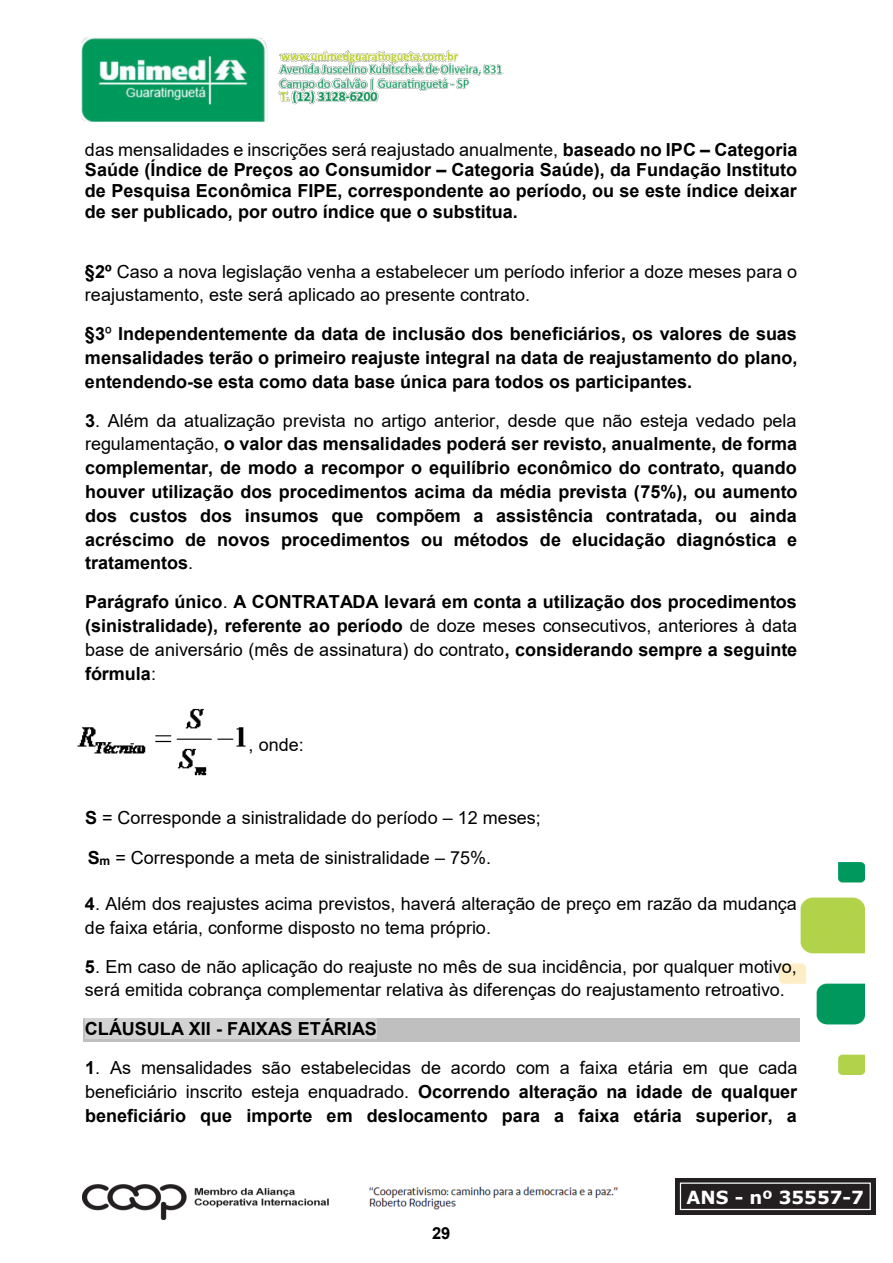
<style>
.page{position:relative;width:893px;height:1263px;background:#fff}
.page>*{position:absolute;margin:0;border:0;box-sizing:border-box;transform-origin:0 0}
.t1{font:700 18px/23.9px "Arial";color:#000;text-align:justify}
.t2{font:18px/23.7px "Arial";color:#000}
.t3{font:700 18px "Verdana";color:#fff}
.t4{font:700 16.5px "Arial";color:#000}
.s1{font-weight:400}
.s2{font-weight:700}
.s3{font-weight:700;font-size:12px}
</style>
<div class="page">
<img style="left:278px;top:50px;width:226px;height:55px">
<img style="left:780px;top:862px;width:84px;height:212px">
<img style="left:81px;top:37px;width:186px;height:85px">
<img style="left:82px;top:1185px;width:246px;height:34px">
<img style="left:369px;top:1186px;width:249px;height:24px">
<div style="left:675px;top:1178px;width:201px;height:37px;background:#231f20"></div>
<div style="left:680px;top:1182px;width:191px;height:28px;border:1px solid #fff"></div>
<img style="left:681px;top:1184px;width:189px;height:25px">
<img style="left:77px;top:708px;width:169px;height:68px">
<div style="left:83px;top:1018px;width:717px;height:24px;background:#bfbfbf"></div>
<div style="left:85px;top:1018px;width:292px;height:21px;background:#d3d3d3"></div>
<p class="t1" style="left:85px;top:139px;width:714px;line-height:20.7px"><span class="s1">das mensalidades e inscrições será reajustado anualmente,</span> baseado no IPC – Categoria Saúde (Índice de Preços ao Consumidor – Categoria Saúde), da Fundação Instituto de Pesquisa Econômica FIPE, correspondente ao período, ou se este índice deixar de ser publicado, por outro índice que o substitua.</p>
<p class="t2" style="left:85px;top:259px;width:714px"><span class="s2">§2º</span> Caso a nova legislação venha a estabelecer um período inferior a doze meses para o reajustamento, este será aplicado ao presente contrato.</p>
<p class="t1" style="left:85px;top:322px;width:714px">§3<span class="s1">º</span> Independentemente da data de inclusão dos beneficiários, os valores de suas mensalidades terão o primeiro reajuste integral na data de reajustamento do plano, entendendo-se esta como data base única para todos os participantes.</p>
<p class="t1" style="left:85px;top:409px;width:714px">3<span class="s1">. Além da atualização prevista no artigo anterior, desde que não esteja vedado pela regulamentação,</span> o valor das mensalidades poderá ser revisto, anualmente, de forma complementar, de modo a recompor o equilíbrio econômico do contrato, quando houver utilização dos procedimentos acima da média prevista (75%), ou aumento dos custos dos insumos que compõem a assistência contratada, ou ainda acréscimo de novos procedimentos ou métodos de elucidação diagnóstica e tratamentos<span class="s1">.</span></p>
<p class="t1" style="left:85px;top:590px;width:714px">Parágrafo único<span class="s1">.</span> A CONTRATADA levará em conta a utilização dos procedimentos (sinistralidade), referente ao período <span class="s1">de doze meses consecutivos, anteriores à data base de aniversário (mês de assinatura) do contrato</span>, considerando sempre a seguinte fórmula<span class="s1">:</span></p>
<p class="t2" style="left:249px;top:733px;width:57px">, onde:</p>
<p class="t2" style="left:85px;top:806px;width:457px"><span class="s2">S</span> = Corresponde a sinistralidade do período – 12 meses;</p>
<p class="t2" style="left:88px;top:845px;width:405px"><span class="s2">S</span><span class="s3">m</span> = Corresponde a meta de sinistralidade – 75%.</p>
<p class="t2" style="left:85px;top:892px;width:713px"><span class="s2">4</span>. Além dos reajustes acima previstos, haverá alteração de preço em razão da mudança de faixa etária, conforme disposto no tema próprio.</p>
<p class="t2" style="left:85px;top:954px;width:713px"><span class="s2">5</span>. Em caso de não aplicação do reajuste no mês de sua incidência, por qualquer motivo, será emitida cobrança complementar relativa às diferenças do reajustamento retroativo.</p>
<p class="t1" style="left:85px;top:1017px;width:293px">CLÁUSULA XII - FAIXAS ETÁRIAS</p>
<p class="t2" style="left:85px;top:1055px;width:714px;text-align:justify"><span class="s2">1</span>. As mensalidades são estabelecidas de acordo com a faixa etária em que cada beneficiário inscrito esteja enquadrado. <span class="s2">Ocorrendo alteração na idade de qualquer beneficiário que importe em deslocamento para a faixa etária superior, a</span></p>
<p class="t4" style="left:432px;top:1221px;width:20px">29</p>
<p class="t3" style="left:686px;top:1185px;width:179px">ANS - nº 35557-7</p>
</div>
